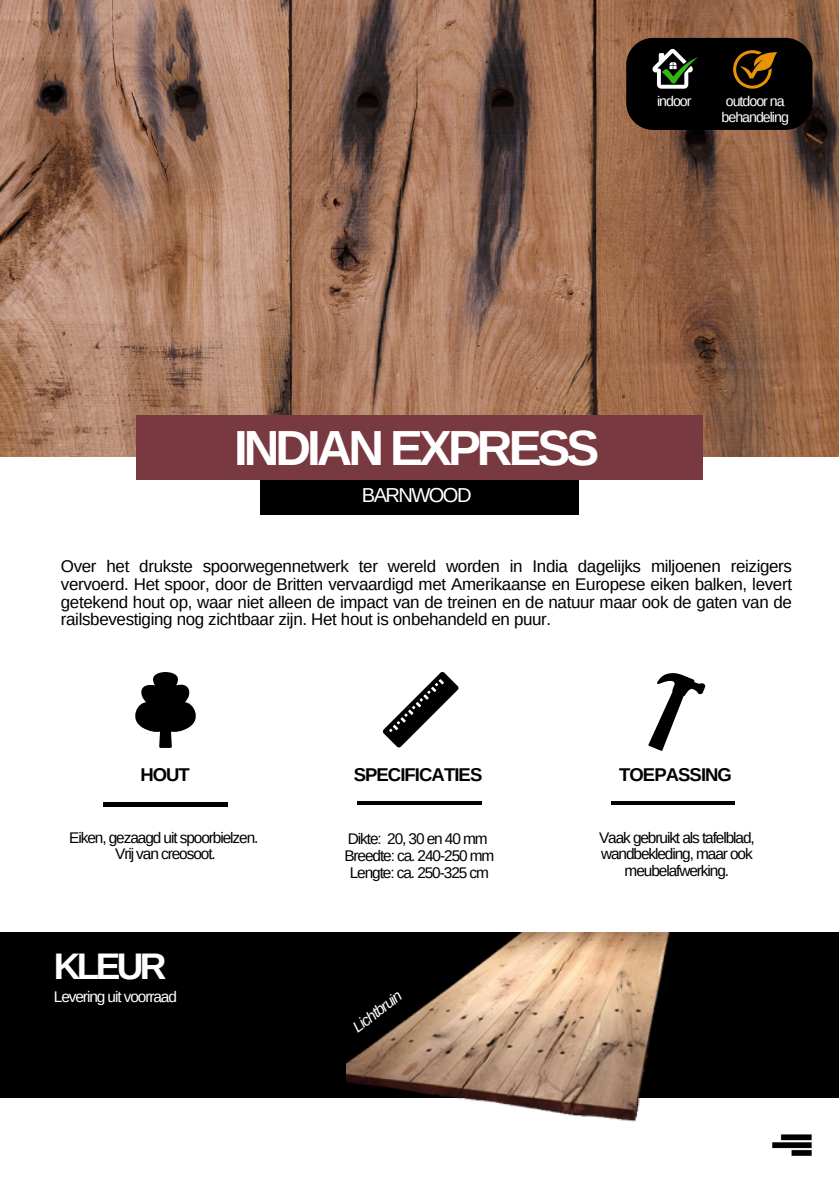
<style>
.page{position:relative;width:839px;height:1191px;background:#fff}
.page>*{position:absolute;margin:0;border:0;box-sizing:border-box;transform-origin:0 0}
.t1{font:700 49.4px "Arimo";letter-spacing:-.08em;color:#fff}
.t2{font:700 37px "Arimo";letter-spacing:-.1em;color:#fff}
.t3{font:20.2px "Arimo";letter-spacing:-.08em;color:#fff}
.t4{font:700 18.4px "Arimo";letter-spacing:-.05em;color:#000}
.t5{font:17px/17.8px "Arimo";letter-spacing:-.02em;color:#000;text-align:justify}
.t6{font:15.4px/16.8px "Arimo";letter-spacing:-.07em;color:#000;text-align:center}
.t7{font:15.4px "Arimo";letter-spacing:-.07em;color:#fff}
.t8{font:italic 15.4px "Arimo";color:#fdfffc}
.t9{font:14.2px/15.4px "Arimo";letter-spacing:-.07em;color:#fdfffc}
</style>
<div class="page">
<img style="left:0;top:0;width:838px;height:456px">
<div style="left:260px;top:480px;width:318px;height:34px;background:#000"></div>
<div style="left:136px;top:415px;width:567px;height:65px;background:#793941"></div>
<svg style="left:383px;top:672px;width:75px;height:75px"></svg>
<svg style="left:135px;top:672px;width:61px;height:76px"></svg>
<svg style="left:648px;top:673px;width:57px;height:78px"></svg>
<hr style="left:357px;top:801px;width:124px;height:4px;background:#000">
<hr style="left:611px;top:801px;width:124px;height:4px;background:#000">
<hr style="left:103px;top:803px;width:124px;height:3px;background:#000">
<div style="left:0;top:933px;width:838px;height:165px;background:#000"></div>
<img style="left:346px;top:933px;width:324px;height:189px">
<img style="left:772px;top:1134px;width:40px;height:22px">
<div style="left:626px;top:38px;width:186px;height:92px;background:#000;border-radius:27px"></div>
<svg style="left:733px;top:50px;width:44px;height:38px"></svg>
<svg style="left:652px;top:49px;width:45px;height:39px"></svg>
<p class="t9" style="left:657px;top:94px;width:36px">indoor</p>
<p class="t9" style="left:721px;top:94px;width:69px">outdoor na behandeling</p>
<p class="t1" style="left:234px;top:420px;width:367px">INDIAN EXPRESS</p>
<p class="t3" style="left:362px;top:484px;width:111px">BARNWOOD</p>
<p class="t5" style="left:61px;top:557px;width:732px">Over het drukste spoorwegennetwerk ter wereld worden in India dagelijks miljoenen reizigers vervoerd. Het spoor, door de Britten vervaardigd met Amerikaanse en Europese eiken balken, levert getekend hout op, waar niet alleen de impact van de treinen en de natuur maar ook de gaten van de railsbevestiging nog zichtbaar zijn. Het hout is onbehandeld en puur.</p>
<p class="t4" style="left:140px;top:765px;width:51px">HOUT</p>
<p class="t4" style="left:354px;top:765px;width:130px">SPECIFICATIES</p>
<p class="t4" style="left:619px;top:765px;width:114px">TOEPASSING</p>
<p class="t6" style="left:69px;top:829px;width:191px">Eiken, gezaagd uit spoorbielzen.</p>
<p class="t6" style="left:115px;top:846px;width:102px">Vrij van creosoot.</p>
<p class="t6" style="left:348px;top:830px;width:141px">Dikte: 20, 30 en 40 mm</p>
<p class="t6" style="left:344px;top:847px;width:152px">Breedte: ca. 240-250 mm</p>
<p class="t6" style="left:350px;top:864px;width:141px">Lengte: ca. 250-325 cm</p>
<p class="t2" style="left:54px;top:946px;width:114px">KLEUR</p>
<p class="t7" style="left:54px;top:988px;width:125px">Levering uit voorraad</p>
<p class="t8" style="left:349px;top:1022px;width:59px;rotate:-37deg">Lichtbruin</p>
<p class="t6" style="left:599px;top:829px;width:157px">Vaak gebruikt als tafelblad, wandbekleding, maar ook meubelafwerking.</p>
</div>
